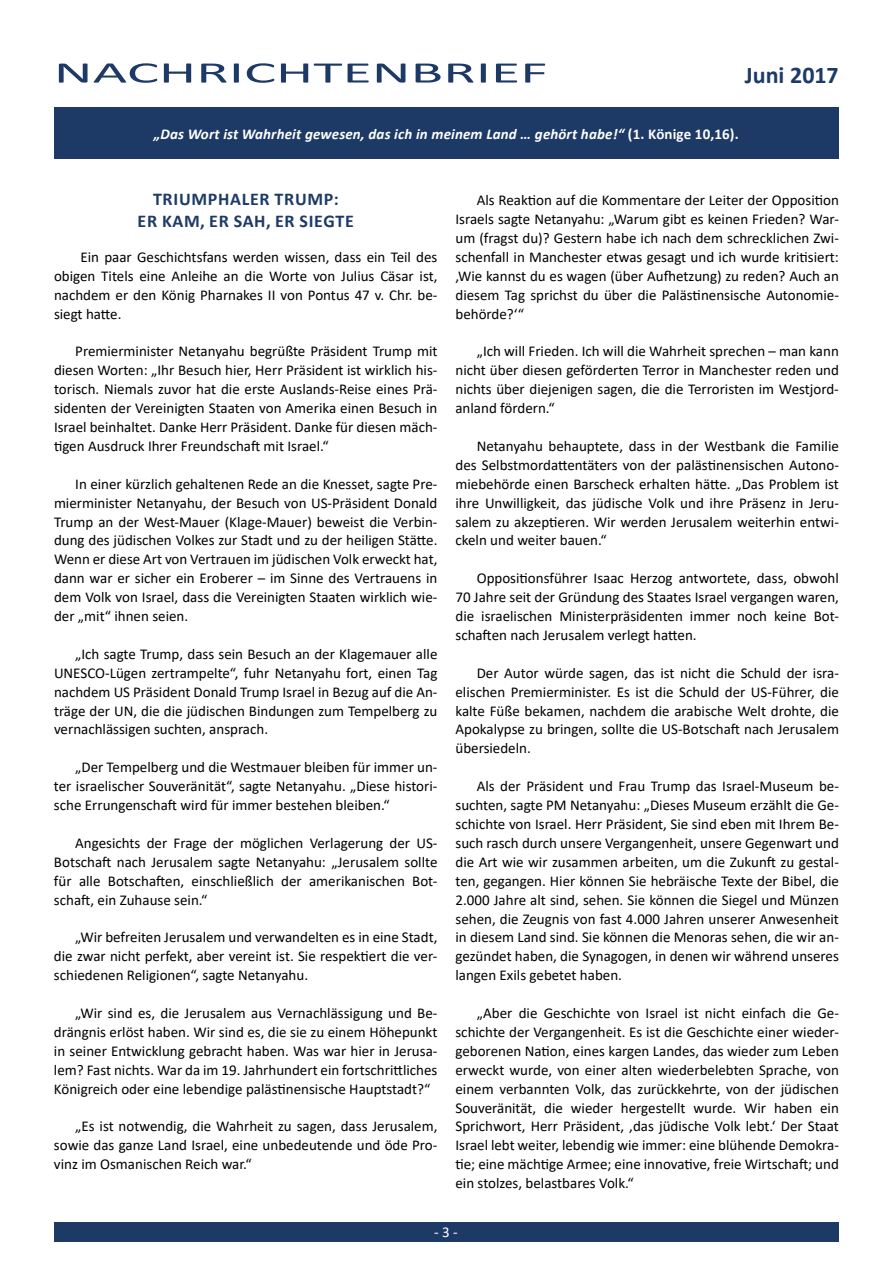
<style>
.page{position:relative;width:893px;height:1263px;background:#fff}
.page>*{position:absolute;margin:0;border:0;box-sizing:border-box;transform-origin:0 0}
.t1{font:30px "Calibri";color:#1d3a67;scale:2 1}
.t2{font:700 24px "Calibri";color:#1d3a67}
.t3{font:700 18px "Calibri";letter-spacing:.04em;color:#1d3a67}
.t4{font:15px/18.9px "Calibri";color:#000;text-align:justify}
.t5{font:italic 700 15px "Calibri";letter-spacing:.01em;color:#fff}
.t6{font:15px "Calibri";color:#fff}
.s1{font-style:normal}
</style>
<div class="page">
<div style="left:54px;top:1222px;width:785px;height:20px;background:#1d3a67"></div>
<div style="left:54px;top:107px;width:785px;height:51px;background:#1d3a67"></div>
<h1 class="t1" style="left:54px;top:52px;width:248px">NACHRICHTENBRIEF</h1>
<h2 class="t2" style="left:745px;top:58px;width:95px">JUNI 2017</h2>
<p class="t5" style="left:154px;top:123px;width:586px">„Das Wort ist Wahrheit gewesen, das ich in meinem Land … gehört habe!“ <span class="s1">(1. KÖNIGE 10,16).</span></p>
<p class="t3" style="left:153px;top:186px;width:51px">TRIUMPHAL</p>
<p class="t3" style="left:250px;top:186px;width:90px">ER TRUMP:</p>
<p class="t3" style="left:138px;top:208px;width:38px">ER KAM</p>
<p class="t3" style="left:200px;top:208px;width:155px">, ER SAH, ER SIEGTE</p>
<p class="t4" style="left:54px;top:247px;width:385px;text-indent:26px">Ein paar Geschichtsfans werden wissen, dass ein Teil des obigen Titels eine Anleihe an die Worte von Julius Cäsar ist, nachdem er den König Pharnakes II von Pontus 47 v. Chr. be&shy;siegt hatte.</p>
<p class="t4" style="left:54px;top:342px;width:385px;text-indent:21px">Premierminister Netanyahu begrüßte Präsident Trump mit diesen Worten: „Ihr Besuch hier, Herr Präsident ist wirklich his&shy;torisch. Niemals zuvor hat die erste Auslands-Reise eines Prä&shy;sidenten der Vereinigten Staaten von Amerika einen Besuch in Israel beinhaltet. Danke Herr Präsident. Danke für diesen mäch&shy;tigen Ausdruck Ihrer Freundschaft mit Israel.“</p>
<p class="t4" style="left:54px;top:474px;width:385px;text-indent:21px">In einer kürzlich gehaltenen Rede an die Knesset, sagte Pre&shy;mierminister Netanyahu, der Besuch von US-Präsident Donald Trump an der West-Mauer (Klage-Mauer) beweist die Verbin&shy;dung des jüdischen Volkes zur Stadt und zu der heiligen Stätte.<br>Wenn er diese Art von Vertrauen im jüdischen Volk erweckt hat, dann war er sicher ein Eroberer – im Sinne des Vertrauens in dem Volk von Israel, dass die Vereinigten Staaten wirklich wie&shy;der „mit“ ihnen seien.</p>
<p class="t4" style="left:54px;top:644px;width:385px;text-indent:21px">„Ich sagte Trump, dass sein Besuch an der Klagemauer alle UNESCO-Lügen zertrampelte“, fuhr Netanyahu fort, einen Tag nachdem US Präsident Donald Trump Israel in Bezug auf die An&shy;träge der UN, die die jüdischen Bindungen zum Tempelberg zu vernachlässigen suchten, ansprach.</p>
<p class="t4" style="left:54px;top:757px;width:385px;text-indent:21px">„Der Tempelberg und die Westmauer bleiben für immer un&shy;ter israelischer Souveränität“, sagte Netanyahu. „Diese histori&shy;sche Errungenschaft wird für immer bestehen bleiben.“</p>
<p class="t4" style="left:54px;top:833px;width:385px;text-indent:21px">Angesichts der Frage der möglichen Verlagerung der US-Botschaft nach Jerusalem sagte Netanyahu: „Jerusalem sollte für alle Botschaften, einschließlich der amerikanischen Bot&shy;schaft, ein Zuhause sein.“</p>
<p class="t4" style="left:54px;top:927px;width:385px;text-indent:21px">„Wir befreiten Jerusalem und verwandelten es in eine Stadt, die zwar nicht perfekt, aber vereint ist. Sie respektiert die ver&shy;schiedenen Religionen“, sagte Netanyahu.</p>
<p class="t4" style="left:54px;top:1003px;width:385px;text-indent:21px">„Wir sind es, die Jerusalem aus Vernachlässigung und Be&shy;drängnis erlöst haben. Wir sind es, die sie zu einem Höhepunkt in seiner Entwicklung gebracht haben. Was war hier in Jerusa&shy;lem? Fast nichts. War da im 19. Jahrhundert ein fortschrittliches Königreich oder eine lebendige palästinensische Hauptstadt?“</p>
<p class="t4" style="left:54px;top:1116px;width:385px;text-indent:21px">„Es ist notwendig, die Wahrheit zu sagen, dass Jerusalem, sowie das ganze Land Israel, eine unbedeutende und öde Pro&shy;vinz im Osmanischen Reich war.“</p>
<p class="t4" style="left:455px;top:190px;width:385px;text-indent:21px">Als Reaktion auf die Kommentare der Leiter der Opposition Israels sagte Netanyahu: „Warum gibt es keinen Frieden? War&shy;um (fragst du)? Gestern habe ich nach dem schrecklichen Zwi&shy;schenfall in Manchester etwas gesagt und ich wurde kritisiert: ‚Wie kannst du es wagen (über Aufhetzung) zu reden? Auch an diesem Tag sprichst du über die Palästinensische Autonomie&shy;behörde?‘“</p>
<p class="t4" style="left:455px;top:342px;width:385px;text-indent:21px">„Ich will Frieden. Ich will die Wahrheit sprechen – man kann nicht über diesen geförderten Terror in Manchester reden und nichts über diejenigen sagen, die die Terroristen im Westjord&shy;anland fördern.“</p>
<p class="t4" style="left:455px;top:436px;width:385px;text-indent:21px">Netanyahu behauptete, dass in der Westbank die Familie des Selbstmordattentäters von der palästinensischen Autono&shy;miebehörde einen Barscheck erhalten hätte. „Das Problem ist ihre Unwilligkeit, das jüdische Volk und ihre Präsenz in Jeru&shy;salem zu akzeptieren. Wir werden Jerusalem weiterhin entwi&shy;ckeln und weiter bauen.“</p>
<p class="t4" style="left:455px;top:568px;width:385px;text-indent:21px">Oppositionsführer Isaac Herzog antwortete, dass, obwohl 70 Jahre seit der Gründung des Staates Israel vergangen waren, die israelischen Ministerpräsidenten immer noch keine Bot&shy;schaften nach Jerusalem verlegt hatten.</p>
<p class="t4" style="left:455px;top:663px;width:385px;text-indent:21px">Der Autor würde sagen, das ist nicht die Schuld der isra&shy;elischen Premierminister. Es ist die Schuld der US-Führer, die kalte Füße bekamen, nachdem die arabische Welt drohte, die Apokalypse zu bringen, sollte die US-Botschaft nach Jerusalem übersiedeln.</p>
<p class="t4" style="left:455px;top:776px;width:385px;text-indent:21px">Als der Präsident und Frau Trump das Israel-Museum be&shy;suchten, sagte PM Netanyahu: „Dieses Museum erzählt die Ge&shy;schichte von Israel. Herr Präsident, Sie sind eben mit Ihrem Be&shy;such rasch durch unsere Vergangenheit, unsere Gegenwart und die Art wie wir zusammen arbeiten, um die Zukunft zu gestal&shy;ten, gegangen. Hier können Sie hebräische Texte der Bibel, die 2.000 Jahre alt sind, sehen. Sie können die Siegel und Münzen sehen, die Zeugnis von fast 4.000 Jahren unserer Anwesenheit in diesem Land sind. Sie können die Menoras sehen, die wir an&shy;gezündet haben, die Synagogen, in denen wir während unseres langen Exils gebetet haben.</p>
<p class="t4" style="left:455px;top:1003px;width:385px;text-indent:21px">„Aber die Geschichte von Israel ist nicht einfach die Ge&shy;schichte der Vergangenheit. Es ist die Geschichte einer wieder&shy;geborenen Nation, eines kargen Landes, das wieder zum Leben erweckt wurde, von einer alten wiederbelebten Sprache, von einem verbannten Volk, das zurückkehrte, von der jüdischen Souveränität, die wieder hergestellt wurde. Wir haben ein Sprichwort, Herr Präsident, ‚das jüdische Volk lebt.‘ Der Staat Israel lebt weiter, lebendig wie immer: eine blühende Demokra&shy;tie; eine mächtige Armee; eine innovative, freie Wirtschaft; und ein stolzes, belastbares Volk.“</p>
<p class="t6" style="left:434px;top:1221px;width:25px">- 3 -</p>
</div>
